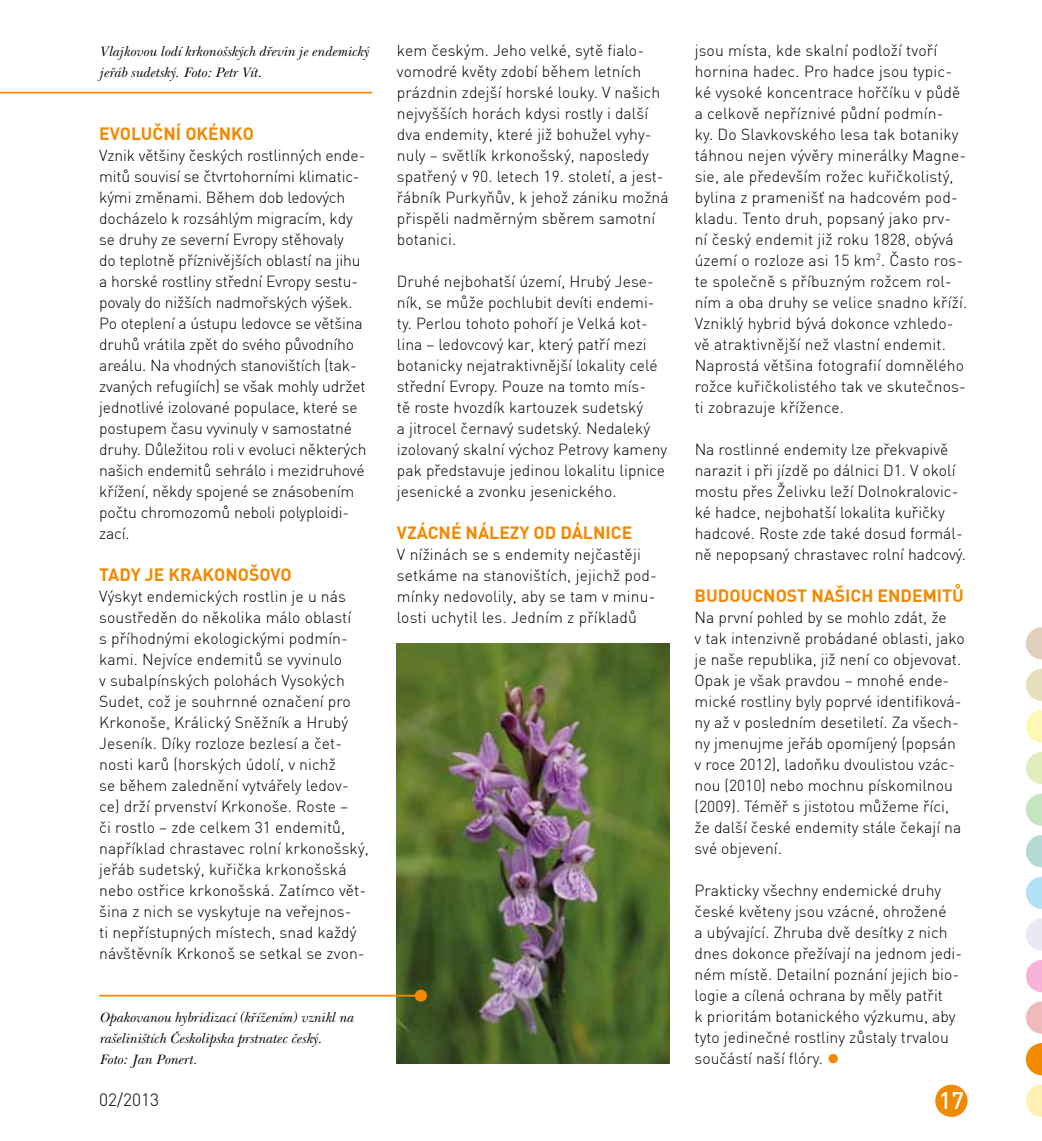
<style>
.page{position:relative;width:1042px;height:1141px;background:#fff}
.page>*{position:absolute;margin:0;border:0;box-sizing:border-box;transform-origin:0 0}
.t1{font:500 23.62px "DINCE";color:#fff}
.t2{font:700 17.5px "DINCE";color:#f18a00}
.t3{font:300 17.5px "DINCE";color:#000}
.t4{font:300 15.75px/21px "DINCE";color:#000}
.t5{font:italic 14px/21px "Baskerville Han TOT";color:#000}
</style>
<div class="page">
<img style="left:397px;top:644px;width:273px;height:420px">
<div style="left:416px;top:990px;width:10px;height:11px;background:#f18a00;border-radius:50%"></div>
<div style="left:415px;top:990px;width:12px;height:12px;border:2px solid #f18a00;border-radius:50%"></div>
<hr style="left:99px;top:995px;width:322px;height:1px;background:#f18a00">
<hr style="left:0;top:92px;width:372px;height:1px;background:#f18a00">
<div style="left:935px;top:1085px;width:32px;height:32px;background:#f18a00;border-radius:50%"></div>
<svg style="left:1026px;top:1085px;width:16px;height:32px"></svg>
<svg style="left:1026px;top:1043px;width:16px;height:32px"></svg>
<svg style="left:1026px;top:1001px;width:16px;height:33px"></svg>
<svg style="left:1026px;top:960px;width:16px;height:32px"></svg>
<svg style="left:1026px;top:918px;width:16px;height:33px"></svg>
<svg style="left:1026px;top:877px;width:16px;height:32px"></svg>
<svg style="left:1026px;top:835px;width:16px;height:32px"></svg>
<svg style="left:1026px;top:794px;width:16px;height:32px"></svg>
<svg style="left:1026px;top:752px;width:16px;height:32px"></svg>
<svg style="left:1026px;top:710px;width:16px;height:33px"></svg>
<svg style="left:1026px;top:669px;width:16px;height:32px"></svg>
<svg style="left:1026px;top:627px;width:16px;height:32px"></svg>
<p class="t5" style="left:99px;top:41px;width:271px">Vlajkovou lodí krkonošských dřevin je endemický jeřáb sudetský. Foto: Petr Vít.</p>
<p class="t2" style="left:99px;top:122px;width:154px">EVOLUČNÍ OKÉNKO</p>
<p class="t4" style="left:99px;top:144px;width:269px">Vznik většiny českých rostlinných ende&shy;mitů souvisí se čtvrtohorními klimatic&shy;kými změnami. Během dob ledových docházelo k rozsáhlým migracím, kdy se druhy ze severní Evropy stěhovaly<br>do teplotně příznivějších oblastí na jihu a horské rostliny střední Evropy sestu&shy;povaly do nižších nadmořských výšek.<br>Po oteplení a ústupu ledovce se většina druhů vrátila zpět do svého původního areálu. Na vhodných stanovištích (tak&shy;zvaných refugiích) se však mohly udržet jednotlivé izolované populace, které se postupem času vyvinuly v samostatné druhy. Důležitou roli v evoluci některých našich endemitů sehrálo i mezidruhové křížení, někdy spojené se znásobením počtu chromozomů neboli polyploidi&shy;zací.</p>
<p class="t2" style="left:99px;top:563px;width:192px">TADY JE KRAKONOŠOVO</p>
<p class="t4" style="left:99px;top:585px;width:271px">Výskyt endemických rostlin je u nás soustředěn do několika málo oblastí<br>s příhodnými ekologickými podmín&shy;kami. Nejvíce endemitů se vyvinulo<br>v subalpínských polohách Vysokých Sudet, což je souhrnné označení pro Krkonoše, Králický Sněžník a Hrubý Jeseník. Díky rozloze bezlesí a čet&shy;nosti karů (horských údolí, v nichž<br>se během zalednění vytvářely ledov&shy;ce) drží prvenství Krkonoše. Roste –<br>či rostlo – zde celkem 31 endemitů, například chrastavec rolní krkonošský, jeřáb sudetský, kuřička krkonošská nebo ostřice krkonošská. Zatímco vět&shy;šina z nich se vyskytuje na veřejnos-<br>ti nepřístupných místech, snad každý návštěvník Krkonoš se setkal se zvon-</p>
<p class="t5" style="left:99px;top:1007px;width:256px">Opakovanou hybridizací (křížením) vznikl na rašeliništích Českolipska prstnatec český.<br>Foto: Jan Ponert.</p>
<p class="t4" style="left:397px;top:39px;width:273px">kem českým. Jeho velké, sytě fialo&shy;vomodré květy zdobí během letních prázdnin zdejší horské louky. V našich nejvyšších horách kdysi rostly i další dva endemity, které již bohužel vyhy&shy;nuly – světlík krkonošský, naposledy spatřený v 90. letech 19. století, a jest&shy;řábník Purkyňův, k jehož zániku možná přispěli nadměrným sběrem samotní botanici.</p>
<p class="t4" style="left:397px;top:270px;width:272px">Druhé nejbohatší území, Hrubý Jese&shy;ník, se může pochlubit devíti endemi&shy;ty. Perlou tohoto pohoří je Velká kot&shy;lina – ledovcový kar, který patří mezi botanicky nejatraktivnější lokality celé střední Evropy. Pouze na tomto mís-<br>tě roste hvozdík kartouzek sudetský<br>a jitrocel černavý sudetský. Nedaleký izolovaný skalní výchoz Petrovy kameny pak představuje jedinou lokalitu lipnice jesenické a zvonku jesenického.</p>
<p class="t2" style="left:397px;top:521px;width:237px">VZÁCNÉ NÁLEZY OD DÁLNICE</p>
<p class="t4" style="left:397px;top:543px;width:261px">V nížinách se s endemity nejčastěji setkáme na stanovištích, jejichž pod&shy;mínky nedovolily, aby se tam v minu&shy;losti uchytil les. Jedním z příkladů</p>
<p class="t4" style="left:694px;top:39px;width:274px">jsou místa, kde skalní podloží tvoří hornina hadec. Pro hadce jsou typic&shy;ké vysoké koncentrace hořčíku v půdě a celkově nepříznivé půdní podmín-<br>ky. Do Slavkovského lesa tak botaniky táhnou nejen vývěry minerálky Magne&shy;sie, ale především rožec kuřičkolistý, bylina z pramenišť na hadcovém pod&shy;kladu. Tento druh, popsaný jako prv&shy;ní český endemit již roku 1828, obývá území o rozloze asi 15 km<sup>2</sup>. Často ros&shy;te společně s příbuzným rožcem rol&shy;ním a oba druhy se velice snadno kříží.<br>Vzniklý hybrid bývá dokonce vzhledo&shy;vě atraktivnější než vlastní endemit.<br>Naprostá většina fotografií domnělého rožce kuřičkolistého tak ve skutečnos&shy;ti zobrazuje křížence.</p>
<p class="t4" style="left:694px;top:438px;width:273px">Na rostlinné endemity lze překvapivě narazit i při jízdě po dálnici D1. V okolí mostu přes Želivku leží Dolnokralovic&shy;ké hadce, nejbohatší lokalita kuřičky hadcové. Roste zde také dosud formál&shy;ně nepopsaný chrastavec rolní hadcový.</p>
<p class="t2" style="left:694px;top:584px;width:271px">BUDOUCNOST NAŠICH ENDEMITŮ</p>
<p class="t4" style="left:694px;top:606px;width:272px">Na první pohled by se mohlo zdát, že<br>v tak intenzivně probádané oblasti, jako je naše republika, již není co objevovat.<br>Opak je však pravdou – mnohé ende&shy;mické rostliny byly poprvé identifiková&shy;ny až v posledním desetiletí. Za všech&shy;ny jmenujme jeřáb opomíjený (popsán v roce 2012), ladoňku dvoulistou vzác&shy;nou (2010) nebo mochnu pískomilnou (2009). Téměř s jistotou můžeme říci, že další české endemity stále čekají na své objevení.</p>
<p class="t4" style="left:694px;top:879px;width:269px">Prakticky všechny endemické druhy české květeny jsou vzácné, ohrožené<br>a ubývající. Zhruba dvě desítky z nich dnes dokonce přežívají na jednom jedi&shy;ném místě. Detailní poznání jejich bio&shy;logie a cílená ochrana by měly patřit<br>k prioritám botanického výzkumu, aby tyto jedinečné rostliny zůstaly trvalou součástí naší flóry.</p>
<p class="t3" style="left:99px;top:1089px;width:61px">02/2013</p>
<h1 class="t1" style="left:939px;top:1085px;width:27px">17</h1>
</div>
